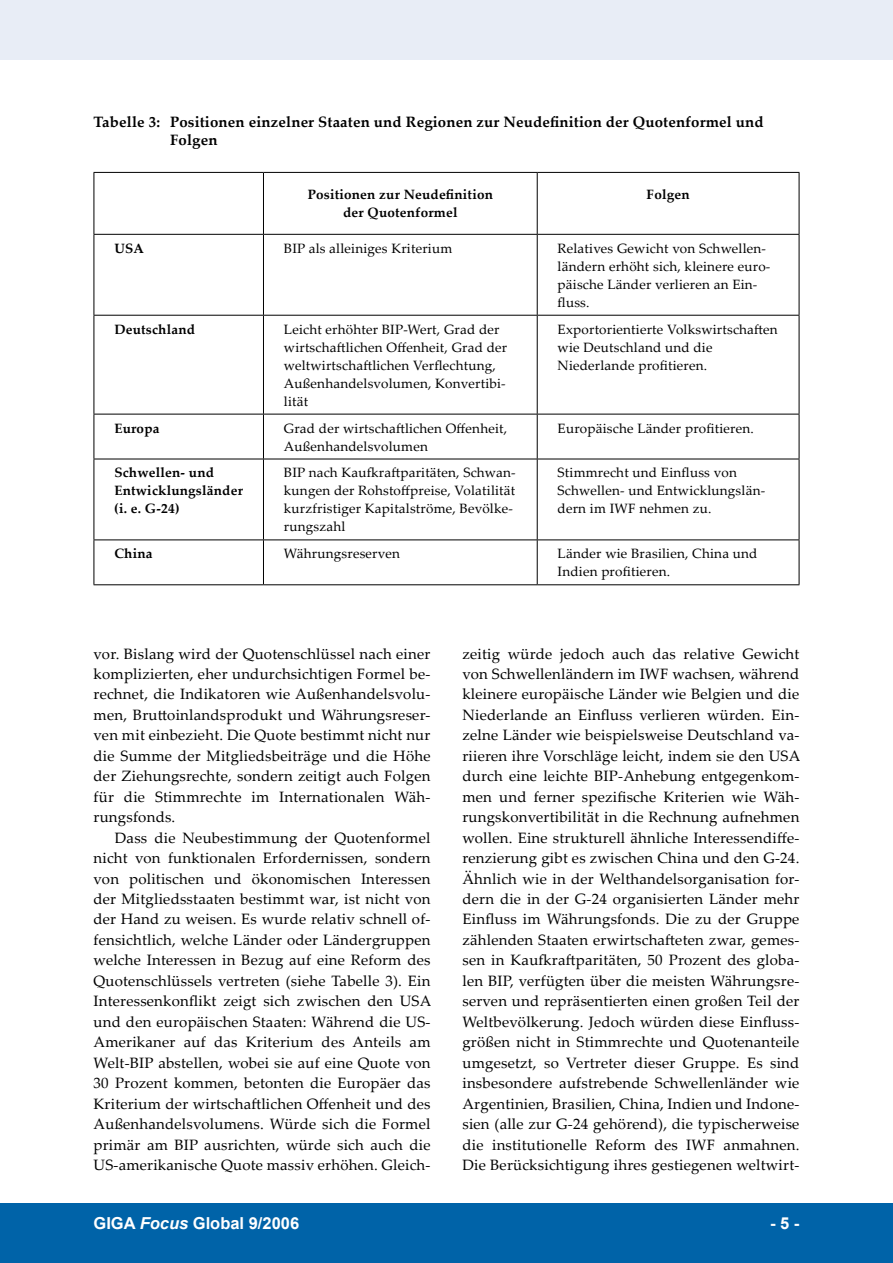
<style>
.page{position:relative;width:893px;height:1263px;background:#fff}
.page>*{position:absolute;margin:0;border:0;box-sizing:border-box;transform-origin:0 0}
.t1{font:700 16.5px "Arial";color:#fff}
.t2{font:15px/20.4px "Palatino Linotype";letter-spacing:.015em;color:#000;text-align:justify}
.t3{font:700 15px/18px "Palatino Linotype";letter-spacing:.01em;color:#000}
.t4{font:13.5px/18px "Palatino Linotype";letter-spacing:.015em;color:#000}
.t5{font:700 13.5px/18px "Palatino Linotype";letter-spacing:.015em;color:#000;text-align:center}
.s1{font-style:italic}
</style>
<div class="page">
<div style="left:0;top:1203px;width:893px;height:60px;background:#0063a8"></div>
<div style="left:0;top:0;width:893px;height:60px;background:#e8edf6"></div>
<hr style="left:94px;top:172px;width:169px;height:1px;background:#000">
<hr style="left:94px;top:173px;width:1px;height:61px;background:#000">
<hr style="left:263px;top:172px;width:274px;height:1px;background:#000">
<hr style="left:263px;top:173px;width:1px;height:61px;background:#000">
<hr style="left:537px;top:172px;width:262px;height:1px;background:#000">
<hr style="left:537px;top:173px;width:1px;height:61px;background:#000">
<hr style="left:799px;top:173px;width:1px;height:61px;background:#000">
<hr style="left:94px;top:234px;width:169px;height:1px;background:#000">
<hr style="left:94px;top:235px;width:1px;height:80px;background:#000">
<hr style="left:263px;top:234px;width:274px;height:1px;background:#000">
<hr style="left:263px;top:235px;width:1px;height:80px;background:#000">
<hr style="left:537px;top:234px;width:262px;height:1px;background:#000">
<hr style="left:537px;top:235px;width:1px;height:80px;background:#000">
<hr style="left:799px;top:235px;width:1px;height:80px;background:#000">
<hr style="left:94px;top:315px;width:169px;height:1px;background:#000">
<hr style="left:94px;top:316px;width:1px;height:98px;background:#000">
<hr style="left:263px;top:315px;width:274px;height:1px;background:#000">
<hr style="left:263px;top:316px;width:1px;height:98px;background:#000">
<hr style="left:537px;top:315px;width:262px;height:1px;background:#000">
<hr style="left:537px;top:316px;width:1px;height:98px;background:#000">
<hr style="left:799px;top:316px;width:1px;height:98px;background:#000">
<hr style="left:94px;top:414px;width:169px;height:1px;background:#000">
<hr style="left:94px;top:414px;width:1px;height:45px;background:#000">
<hr style="left:263px;top:414px;width:274px;height:1px;background:#000">
<hr style="left:263px;top:414px;width:1px;height:45px;background:#000">
<hr style="left:537px;top:414px;width:262px;height:1px;background:#000">
<hr style="left:537px;top:414px;width:1px;height:45px;background:#000">
<hr style="left:799px;top:414px;width:1px;height:45px;background:#000">
<hr style="left:94px;top:459px;width:169px;height:1px;background:#000">
<hr style="left:94px;top:459px;width:1px;height:80px;background:#000">
<hr style="left:263px;top:459px;width:274px;height:1px;background:#000">
<hr style="left:263px;top:459px;width:1px;height:80px;background:#000">
<hr style="left:537px;top:459px;width:262px;height:1px;background:#000">
<hr style="left:537px;top:459px;width:1px;height:80px;background:#000">
<hr style="left:799px;top:459px;width:1px;height:80px;background:#000">
<hr style="left:94px;top:539px;width:169px;height:1px;background:#000">
<hr style="left:94px;top:540px;width:1px;height:44px;background:#000">
<hr style="left:263px;top:539px;width:274px;height:1px;background:#000">
<hr style="left:263px;top:540px;width:1px;height:44px;background:#000">
<hr style="left:537px;top:539px;width:262px;height:1px;background:#000">
<hr style="left:537px;top:540px;width:1px;height:44px;background:#000">
<hr style="left:799px;top:540px;width:1px;height:44px;background:#000">
<hr style="left:94px;top:584px;width:169px;height:1px;background:#000">
<hr style="left:263px;top:584px;width:274px;height:1px;background:#000">
<hr style="left:537px;top:584px;width:262px;height:1px;background:#000">
<p class="t3" style="left:170px;top:112px;width:595px;text-indent:-77px">Tabelle 3: Positionen einzelner Staaten und Regionen zur Neudefinition der Quotenformel und<br>Folgen</p>
<p class="t5" style="left:308px;top:185px;width:187px">Positionen zur Neudefinition der Quotenformel</p>
<p class="t5" style="left:647px;top:185px;width:45px">Folgen</p>
<p class="t5" style="left:114px;top:239px;width:31px">USA</p>
<p class="t4" style="left:284px;top:239px;width:170px">BIP als alleiniges Kriterium</p>
<p class="t4" style="left:558px;top:239px;width:214px">Relatives Gewicht von Schwellen&shy;ländern erhöht sich, kleinere euro&shy;päische Länder verlieren an Ein&shy;fluss.</p>
<p class="t5" style="left:114px;top:319px;width:82px">Deutschland</p>
<p class="t4" style="left:284px;top:319px;width:225px">Leicht erhöhter BIP-Wert, Grad der wirtschaftlichen Offenheit, Grad der weltwirtschaftlichen Verflechtung,<br>Außenhandelsvolumen, Konvertibi&shy;lität</p>
<p class="t4" style="left:558px;top:319px;width:222px">Exportorientierte Volkswirtschaften wie Deutsch-land und die<br>Niederlande profitieren.</p>
<p class="t5" style="left:114px;top:418px;width:47px">Europa</p>
<p class="t4" style="left:284px;top:418px;width:225px">Grad der wirtschaftlichen Offenheit,<br>Außenhandelsvolumen</p>
<p class="t4" style="left:558px;top:418px;width:198px">Europäische Länder profitieren.</p>
<p class="t5" style="left:114px;top:463px;width:130px;text-align:left">Schwellen- und<br>Entwicklungsländer (i. e. G-24)</p>
<p class="t4" style="left:284px;top:463px;width:233px">BIP nach Kaufkraftparitäten, Schwan&shy;kungen der Rohstoffpreise, Volatilität kurzfristiger Kapitalströme, Bevölke&shy;rungszahl</p>
<p class="t4" style="left:558px;top:463px;width:208px">Stimmrecht und Einfluss von<br>Schwellen- und Entwicklungslän&shy;dern im IWF nehmen zu.</p>
<p class="t5" style="left:114px;top:544px;width:40px">China</p>
<p class="t4" style="left:284px;top:544px;width:118px">Währungsreserven</p>
<p class="t4" style="left:558px;top:544px;width:201px">Länder wie Brasilien, China und<br>Indien profitieren.</p>
<p class="t2" style="left:94px;top:643px;width:338px">vor. Bislang wird der Quotenschlüssel nach einer komplizierten, eher undurchsichtigen Formel be&shy;rechnet, die Indikatoren wie Außenhandelsvolu&shy;men, Bruttoinlandsprodukt und Währungsreser&shy;ven mit einbezieht. Die Quote bestimmt nicht nur die Summe der Mitgliedsbeiträge und die Höhe der Ziehungsrechte, sondern zeitigt auch Folgen für die Stimmrechte im Internationalen Wäh&shy;rungsfonds.</p>
<p class="t2" style="left:94px;top:827px;width:339px;text-indent:21px">Dass die Neubestimmung der Quotenformel nicht von funktionalen Erfordernissen, sondern von politischen und ökonomischen Interessen der Mitgliedsstaaten bestimmt war, ist nicht von der Hand zu weisen. Es wurde relativ schnell of&shy;fensichtlich, welche Länder oder Ländergruppen welche Interessen in Bezug auf eine Reform des Quotenschlüssels vertreten (siehe Tabelle 3). Ein Interessenkonflikt zeigt sich zwischen den USA und den europäischen Staaten: Während die US-Amerikaner auf das Kriterium des Anteils am Welt-BIP abstellen, wobei sie auf eine Quote von 30 Prozent kommen, betonten die Europäer das Kriterium der wirtschaftlichen Offenheit und des Außenhandelsvolumens. Würde sich die Formel primär am BIP ausrichten, würde sich auch die US-amerikanische Quote massiv erhöhen. Gleich-</p>
<p class="t2" style="left:462px;top:643px;width:339px">zeitig würde jedoch auch das relative Gewicht von Schwellenländern im IWF wachsen, während kleinere europäische Länder wie Belgien und die Niederlande an Einfluss verlieren würden. Ein&shy;zelne Länder wie beispielsweise Deutschland va&shy;riieren ihre Vorschläge leicht, indem sie den USA durch eine leichte BIP-Anhebung entgegenkom&shy;men und ferner spezifische Kriterien wie Wäh&shy;rungskonvertibilität in die Rechnung aufnehmen wollen. Eine strukturell ähnliche Interessendiffe&shy;renzierung gibt es zwischen China und den G-24.<br>Ähnlich wie in der Welthandelsorganisation for&shy;dern die in der G-24 organisierten Länder mehr Einfluss im Währungsfonds. Die zu der Gruppe zählenden Staaten erwirtschafteten zwar, gemes&shy;sen in Kaufkraftparitäten, 50 Prozent des globa&shy;len BIP, verfügten über die meisten Währungsre&shy;serven und repräsentierten einen großen Teil der Weltbevölkerung. Jedoch würden diese Einfluss&shy;größen nicht in Stimmrechte und Quotenanteile umgesetzt, so Vertreter dieser Gruppe. Es sind insbesondere aufstrebende Schwellenländer wie Argentinien, Brasilien, China, Indien und Indone&shy;sien (alle zur G-24 gehörend), die typischerweise die institutionelle Reform des IWF anmahnen.<br>Die Berücksichtigung ihres gestiegenen weltwirt-</p>
<p class="t1" style="left:94px;top:1212px;width:207px">GIGA <span class="s1">Focus</span> Global 9/2006</p>
<p class="t1" style="left:770px;top:1212px;width:31px">- -</p>
</div>
